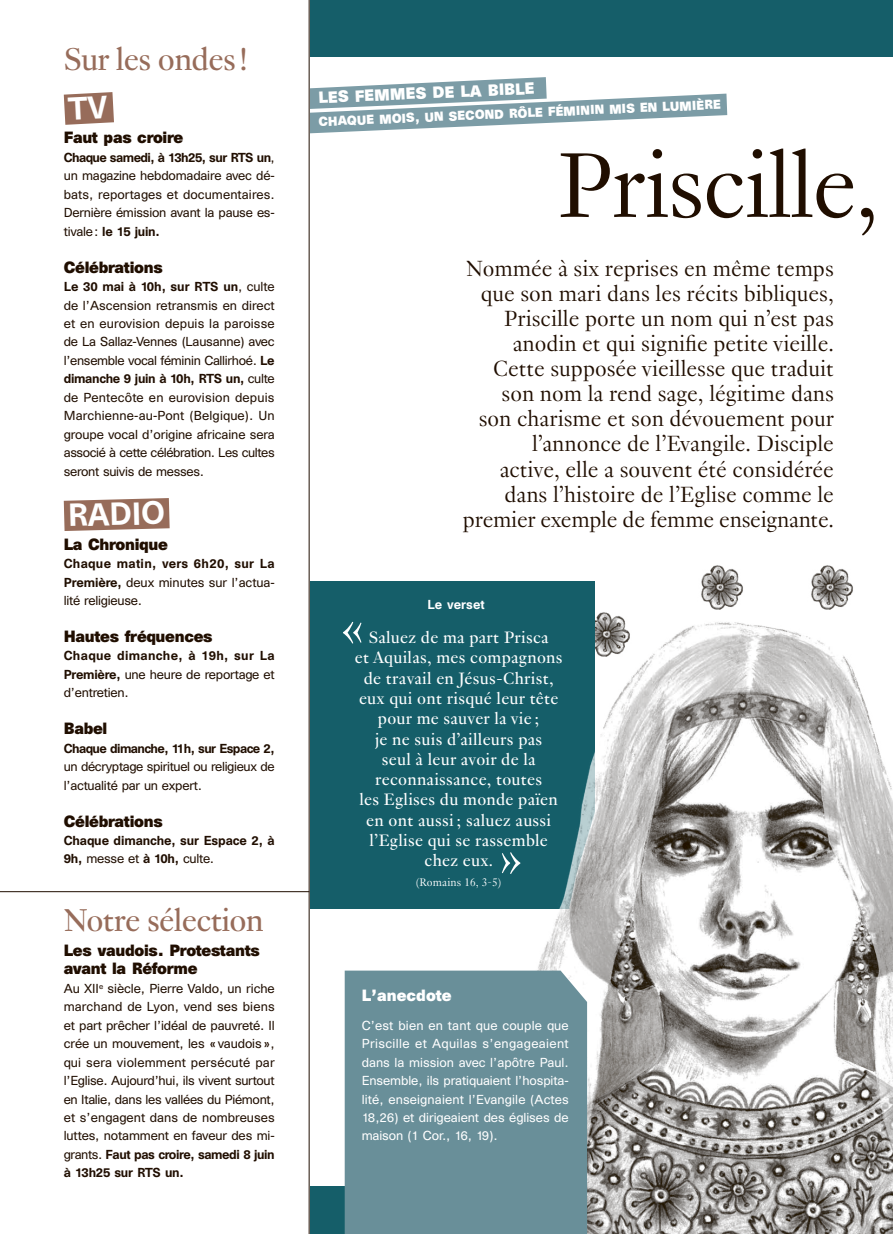
<style>
.page{position:relative;width:893px;height:1234px;background:#fff}
.page>*{position:absolute;margin:0;border:0;box-sizing:border-box;transform-origin:0 0}
.Titre{font:300 100.5px "Genath";letter-spacing:-.02em;color:#200e00}
.REF_Titre-encadre_in{font:34.5px "Genath";letter-spacing:-.02em;color:#976c5a}
.REF_Texte-encadre_in{font:500 29.4px "Unica SB";color:#fff}
.REF_Chapeaux_indd{font:300 24px/25px "Genath";color:#200e00;text-align:right}
.Titre-2{font:18px/20.2px "Genath";letter-spacing:.015em;color:#fff;text-align:center}
.REF_Titre-encadre_in-2{font:700 15px/18.5px "Unica SB";letter-spacing:-.02em;color:#200e00}
.REF_Titre-encadre_in-3{font:700 15px "Unica SB";color:#fff}
.REF_Texte-encadre_in-2{font:700 15px "Unica SB";letter-spacing:-.02em;color:#200e00}
.REF_Texte-encadre_in-3{font:12px/18.5px "Unica SB";letter-spacing:-.02em;color:#200e00;text-align:justify}
.REF_Titre-encadre_in-4{font:12px/18.5px "Unica SB";letter-spacing:-.005em;color:#fff;text-align:justify}
.REF_Texte-encadre_in-4{font:500 12px/18.5px "Unica SB";letter-spacing:-.01em;color:#200e00;text-align:justify}
.REF_Titre-encadre_in-5{font:700 12px "Unica SB";color:#fff}
.Titre-3{font:300 12px "Genath";letter-spacing:.015em;color:#fff}
.Titre-4{font:500 12px "Unica SB";letter-spacing:.015em;color:#fff}
.s1{font-weight:500}
.s2{font-weight:400}
</style>
<div class="page">
<div style="left:309px;top:0;width:584px;height:1233px;background:#155e69"></div>
<div style="left:309px;top:57px;width:584px;height:1128px;background:#fff"></div>
<img style="left:594px;top:610px;width:29px;height:8px">
<div style="left:309px;top:581px;width:285px;height:327px;background:#155e69"></div>
<svg style="left:343px;top:621px;width:18px;height:22px"></svg>
<img style="left:811px;top:565px;width:42px;height:45px">
<img style="left:701px;top:565px;width:42px;height:45px">
<svg style="left:309px;top:77px;width:418px;height:57px"></svg>
<img style="left:459px;top:618px;width:434px;height:615px">
<div style="left:345px;top:970px;width:242px;height:263px;background:#698f99"></div>
<svg style="left:0;top:0;width:309px;height:1233px"></svg>
<svg style="left:64px;top:498px;width:106px;height:33px;background:#a07969"></svg>
<hr style="left:0;top:891px;width:309px;height:1px;background:#200e00">
<svg style="left:64px;top:92px;width:50px;height:33px;background:#a27b6b"></svg>
<p class="REF_Titre-encadre_in" style="left:64px;top:34px;width:186px">Sur les ondes !</p>
<p class="REF_Titre-encadre_in-2" style="left:64px;top:130px;width:121px">Faut pas croire</p>
<p class="REF_Texte-encadre_in-3" style="left:64px;top:148px;width:212px"><span class="s1">Chaque samedi, à 13h25, sur RTS un</span>, un magazine hebdomadaire avec dé&shy;bats, reportages et documentaires.<br>Dernière émission avant la pause es&shy;tivale : <span class="s1">le 15 juin.</span></p>
<p class="REF_Texte-encadre_in-2" style="left:64px;top:257px;width:101px">Célébrations</p>
<p class="REF_Texte-encadre_in-3" style="left:64px;top:278px;width:212px"><span class="s1">Le 30 mai à 10h, sur RTS un</span>, culte de l’Ascension retransmis en direct et en eurovision depuis la paroisse de La Sallaz-Vennes (Lausanne) avec l’ensemble vocal féminin Callirhoé. <span class="s1">Le dimanche 9 juin à 10h, RTS un,</span> culte de Pentecôte en eurovision depuis Marchienne-au-Pont (Belgique). Un groupe vocal d’origine africaine sera associé à cette célébration. Les cultes seront suivis de messes.</p>
<p class="REF_Texte-encadre_in" style="left:67px;top:496px;width:99px;rotate:-1deg">RADIO</p>
<p class="REF_Titre-encadre_in-2" style="left:64px;top:536px;width:106px">La Chronique</p>
<p class="REF_Texte-encadre_in-3" style="left:64px;top:554px;width:212px"><span class="s1">Chaque matin, vers 6h20, sur La Première,</span> deux minutes sur l’actua&shy;lité religieuse.</p>
<p class="REF_Titre-encadre_in-2" style="left:64px;top:628px;width:150px">Hautes fréquences</p>
<p class="REF_Texte-encadre_in-4" style="left:64px;top:647px;width:212px">Chaque dimanche, à 19h, sur La Première, <span class="s2">une heure de reportage et d’entretien.</span></p>
<p class="REF_Titre-encadre_in-2" style="left:64px;top:720px;width:45px">Babel</p>
<p class="REF_Texte-encadre_in-3" style="left:64px;top:739px;width:212px"><span class="s1">Chaque dimanche, 11h, sur Espace 2, </span>un décryptage spirituel ou religieux de l’actualité par un expert.</p>
<p class="REF_Titre-encadre_in-2" style="left:64px;top:813px;width:101px">Célébrations</p>
<p class="REF_Texte-encadre_in-4" style="left:64px;top:832px;width:212px">Chaque dimanche, sur Espace 2, à<br>9h, <span class="s2">messe et</span> à 10h, <span class="s2">culte.</span></p>
<p class="REF_Titre-encadre_in" style="left:64px;top:896px;width:202px">Notre sélection</p>
<p class="REF_Titre-encadre_in-2" style="left:64px;top:942px;width:198px">Les vaudois. Protestants avant la Réforme</p>
<p class="REF_Texte-encadre_in-3" style="left:64px;top:979px;width:212px">Au XII<sup>e</sup> siècle, Pierre Valdo, un riche marchand de Lyon, vend ses biens et part prêcher l’idéal de pauvreté. Il crée un mouvement, les « vaudois », qui sera violemment persécuté par l’Eglise. Aujourd’hui, ils vivent surtout en Italie, dans les vallées du Piémont, et s’engagent dans de nombreuses luttes, notamment en faveur des mi&shy;grants. <span class="s1">Faut pas croire, samedi 8 juin à 13h25 sur RTS un.</span></p>
<p class="REF_Titre-encadre_in-3" style="left:318px;top:89px;width:218px;rotate:-3deg">LES FEMMES DE LA BIBLE</p>
<p class="REF_Titre-encadre_in-5" style="left:318px;top:116px;width:404px;rotate:-3deg">CHAQUE MOIS, UN SECOND RÔLE FÉMININ MIS EN LUMIÈRE</p>
<p class="Titre" style="left:557px;top:114px;width:323px">Priscille,</p>
<p class="REF_Chapeaux_indd" style="left:466px;top:254px;width:369px">Nommée à six reprises en même temps que son mari dans les récits bibliques, Priscille porte un nom qui n’est pas anodin et qui signifie petite vieille.<br>Cette supposée vieillesse que traduit son nom la rend sage, légitime dans</p>
<p class="REF_Chapeaux_indd" style="left:479px;top:404px;width:357px">son charisme et son dévouement pour l’annonce de l’Evangile. Disciple</p>
<p class="REF_Chapeaux_indd" style="left:500px;top:454px;width:336px;text-align:left">active, elle a souvent été considérée dans l’histoire de l’Eglise comme le</p>
<p class="REF_Chapeaux_indd" style="left:463px;top:504px;width:372px">premier exemple de femme enseignante.</p>
<p class="Titre-4" style="left:427px;top:596px;width:59px">Le verset</p>
<p class="Titre-2" style="left:369px;top:626px;width:181px">Saluez de ma part Prisca</p>
<p class="Titre-2" style="left:355px;top:646px;width:209px">et Aquilas, mes compagnons de travail en Jésus-Christ,</p>
<p class="Titre-2" style="left:359px;top:686px;width:201px">eux qui ont risqué leur tête pour me sauver la vie ;</p>
<p class="Titre-2" style="left:375px;top:727px;width:169px">je ne suis d’ailleurs pas</p>
<p class="Titre-2" style="left:382px;top:747px;width:155px">seul à leur avoir de la</p>
<p class="Titre-2" style="left:375px;top:767px;width:168px">reconnaissance, toutes</p>
<p class="Titre-2" style="left:360px;top:788px;width:200px">les Eglises du monde païen</p>
<p class="Titre-2" style="left:366px;top:808px;width:187px;text-align:left">en ont aussi ; saluez aussi l’Eglise qui se rassemble</p>
<p class="Titre-2" style="left:425px;top:848px;width:70px">chez eux.</p>
<p class="Titre-3" style="left:416px;top:873px;width:87px">(Romains 16, 3-5)</p>
<p class="REF_Titre-encadre_in-3" style="left:362px;top:985px;width:92px">L’anecdote</p>
<p class="REF_Titre-encadre_in-4" style="left:362px;top:1016px;width:209px">C’est bien en tant que couple que Priscille et Aquilas s’engageaient dans la mission avec l’apôtre Paul.<br>Ensemble, ils pratiquaient l’hospita&shy;lité, enseignaient l’Evangile (Actes 18,26) et dirigeaient des églises de maison (1 Cor., 16, 19).</p>
</div>
